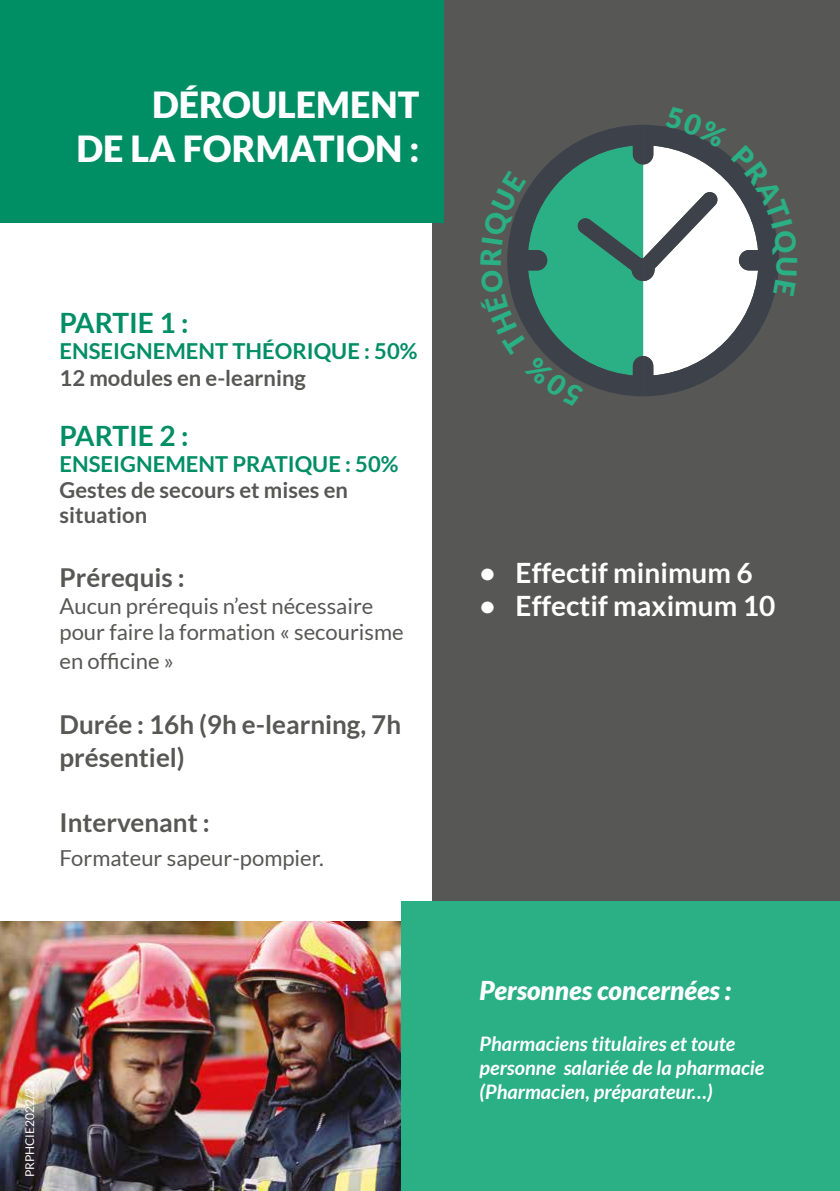
<style>
.page{position:relative;width:840px;height:1191px;background:#fff}
.page>*{position:absolute;margin:0;border:0;box-sizing:border-box;transform-origin:0 0}
.t1{font:900 36px/44.4px "Lato";color:#fff;text-align:right}
.t2{font:700 28px "Lato";color:#fff}
.t3{font:700 28px "Lato";color:#008e64}
.t4{font:700 26px/33.6px "Lato";color:#575756}
.t5{font:italic 900 26px "Lato";color:#fff}
.t6{font:22px/26.4px "Lato";color:#575756}
.t7{font:700 22px/24px "Lato";color:#575756}
.t8{font:700 22px "Lato";color:#008e64}
.t9{font:italic 700 20px/24px "Lato";color:#fff}
.t10{font:12px "Lato";color:#fff}
</style>
<div class="page">
<img style="left:0;top:921px;width:402px;height:270px">
<div style="left:432px;top:0;width:407px;height:947px;background:#575756"></div>
<div style="left:0;top:0;width:443px;height:222px;background:#008e64"></div>
<div style="left:402px;top:901px;width:437px;height:290px;background:#2baf84"></div>
<svg style="left:507px;top:125px;width:272px;height:271px"></svg>
<h1 class="t1" style="left:76px;top:82px;width:344px">DÉROULEMENT<br>DE LA FORMATION :</h1>
<p class="t3" style="left:60px;top:306px;width:130px">PARTIE 1 :</p>
<p class="t8" style="left:60px;top:338px;width:359px">ENSEIGNEMENT THÉORIQUE : 50%</p>
<p class="t7" style="left:60px;top:365px;width:248px">12 modules en e-learning</p>
<p class="t3" style="left:60px;top:419px;width:130px">PARTIE 2 :</p>
<p class="t8" style="left:60px;top:451px;width:340px">ENSEIGNEMENT PRATIQUE : 50%</p>
<p class="t7" style="left:60px;top:478px;width:290px">Gestes de secours et mises en situation</p>
<p class="t4" style="left:60px;top:560px;width:127px">Prérequis :</p>
<p class="t6" style="left:60px;top:592px;width:345px">Aucun prérequis n’est nécessaire pour faire la formation « secourisme</p>
<p class="t6" style="left:60px;top:647px;width:116px">en officine »</p>
<p class="t4" style="left:60px;top:707px;width:343px">Durée : 16h (9h e-learning, 7h présentiel)</p>
<p class="t4" style="left:60px;top:805px;width:151px">Intervenant :</p>
<p class="t6" style="left:60px;top:844px;width:265px">Formateur sapeur-pompier.</p>
<p class="t10" style="left:23px;top:1177px;width:98px;rotate:-90deg">PRPHCIE2022/23</p>
<p class="t2" style="left:479px;top:556px;width:274px">• Effectif minimum 6</p>
<p class="t2" style="left:479px;top:590px;width:297px">• Effectif maximum 10</p>
<p class="t5" style="left:479px;top:975px;width:253px">Personnes concernées :</p>
<p class="t9" style="left:479px;top:1032px;width:286px">Pharmaciens titulaires et toute personne salariée de la pharmacie (Pharmacien, préparateur…)</p>
</div>
